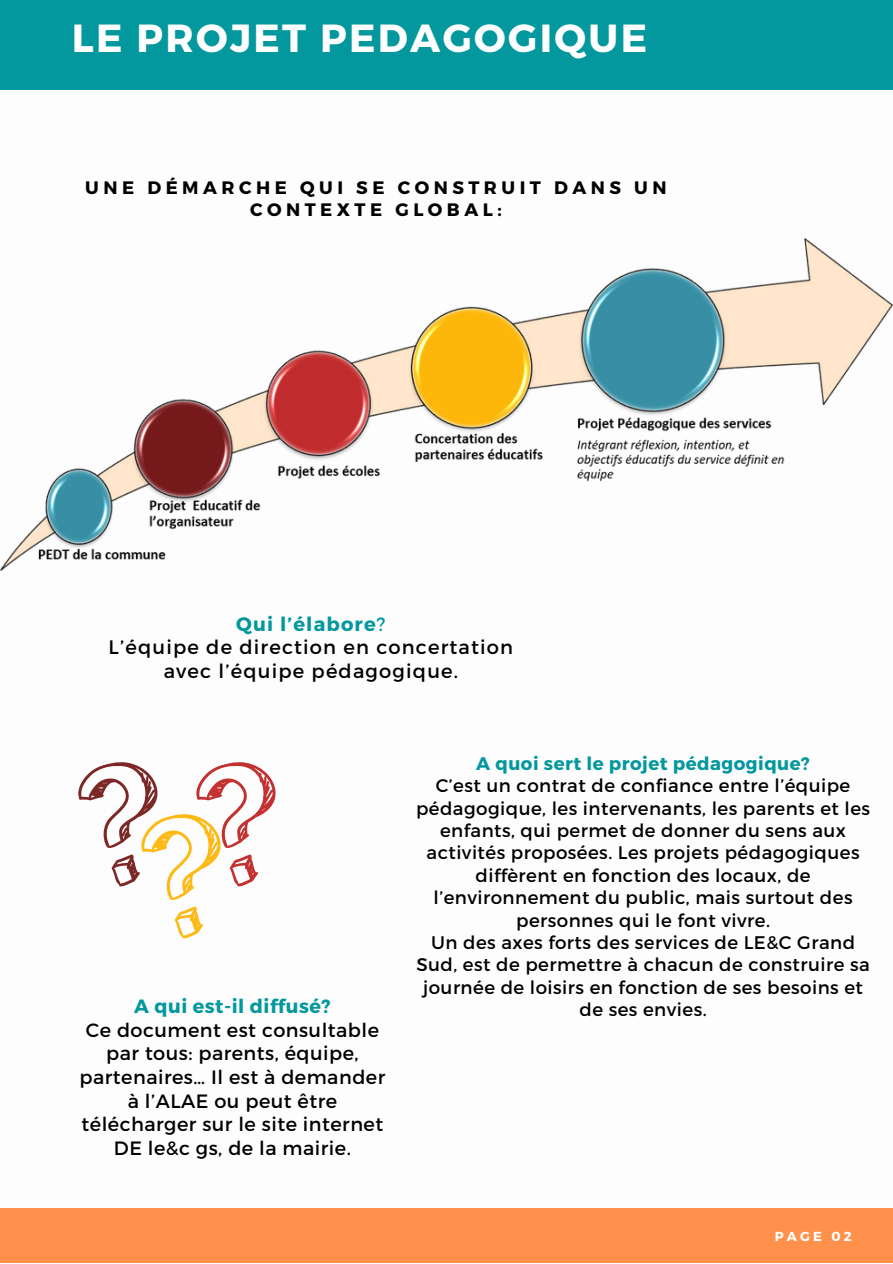
<style>
.page{position:relative;width:893px;height:1264px;background:#fff}
.page>*{position:absolute;margin:0;border:0;box-sizing:border-box;transform-origin:0 0}
.t1{font:700 39.15px "Montserrat";letter-spacing:.06em;color:#fff}
.t2{font:19.5px/23.9px "Montserrat";letter-spacing:.06em;color:#000;text-align:center}
.t3{font:700 19.5px "Montserrat";letter-spacing:.06em;color:#03989e}
.t4{font:19.2px/23.7px "Montserrat";letter-spacing:.025em;color:#000;text-align:center}
.t5{font:700 19.2px "Montserrat";letter-spacing:.025em;color:#03989e}
.t6{font:18.3px/22.4px "Montserrat";letter-spacing:.025em;color:#000;text-align:center}
.t7{font:700 18.3px "Montserrat";letter-spacing:.025em;color:#03989e}
.t8{font:700 18px/22.5px "Montserrat";letter-spacing:.25em;color:#000;text-align:center}
.t9{font:700 13.05px "Montserrat";letter-spacing:.25em;color:#fff}
.s1{font-weight:400}
</style>
<div class="page">
<img style="left:0;top:238px;width:892px;height:333px">
<div style="left:0;top:0;width:892px;height:89px;background:#03989e"></div>
<svg style="left:78px;top:762px;width:198px;height:177px"></svg>
<div style="left:0;top:1208px;width:892px;height:54px;background:#ff914d"></div>
<p class="t1" style="left:72px;top:12px;width:576px">LE PROJET PEDAGOGIQUE</p>
<p class="t8" style="left:85px;top:175px;width:583px">UNE DÉMARCHE QUI SE CONSTRUIT DANS UN<br>CONTEXTE GLOBAL:</p>
<p class="t3" style="left:236px;top:611px;width:151px">Qui l’élabore<span class="s1">?</span></p>
<p class="t2" style="left:108px;top:634px;width:406px">L’équipe de direction en concertation avec l’équipe pédagogique.</p>
<p class="t5" style="left:134px;top:993px;width:198px">A qui est-il diffusé?</p>
<p class="t4" style="left:80px;top:1016px;width:307px">Ce document est consultable par tous: parents, équipe, partenaires… Il est à demander à l’ALAE ou peut être télécharger sur le site internet<br>DE le&amp;c gs, de la mairie.</p>
<p class="t7" style="left:476px;top:751px;width:335px">A quoi sert le projet pédagogique?</p>
<p class="t6" style="left:416px;top:773px;width:455px">C’est un contrat de confiance entre l’équipe pédagogique, les intervenants, les parents et les enfants, qui permet de donner du sens aux activités proposées. Les projets pédagogiques diffèrent en fonction des locaux, de l’environnement du public, mais surtout des personnes qui le font vivre.</p>
<p class="t6" style="left:416px;top:930px;width:455px">Un des axes forts des services de LE&amp;C Grand Sud, est de permettre à chacun de construire sa journée de loisirs en fonction de ses besoins et de ses envies.</p>
<p class="t9" style="left:774px;top:1227px;width:79px">PAGE 02</p>
</div>
